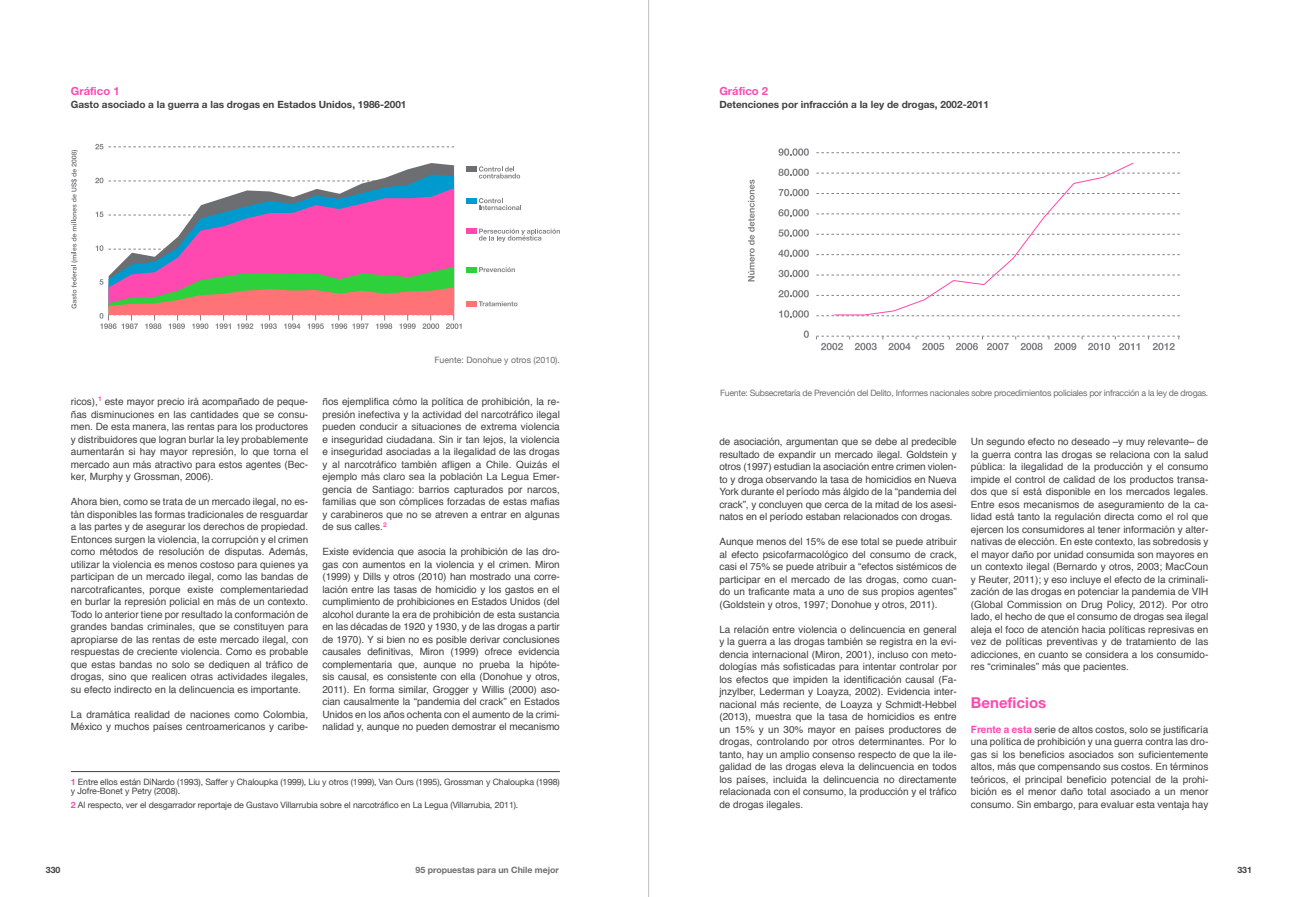
<style>
.page{position:relative;width:1297px;height:897px;background:#fff}
.page>*{position:absolute;margin:0;border:0;box-sizing:border-box;transform-origin:0 0}
.t1{font:700 15px "Helvetica Neue";color:#ff48b0}
.t2{font:700 11.25px "Helvetica Neue";color:#ff48b0}
.t3{font:10px/12.5px "Helvetica";color:#414042;text-align:justify}
.t4{font:700 10px "Helvetica Neue";color:#414042}
.t5{font:8.75px/8.8px "Helvetica Neue";letter-spacing:-.01em;color:#414042}
.t6{font:8.75px "Helvetica Neue";letter-spacing:-.03em;color:#6d6e71}
.t7{font:700 8.75px "Helvetica Neue";color:#6d6e71}
.t8{font:8.75px "Helvetica Neue";color:#6d6e71}
.t9{font:700 8.75px "Helvetica Neue";color:#414042}
.s1{font-weight:700;color:#ff48b0}
</style>
<div class="page">
<hr style="left:648px;top:0;width:1px;height:896px;background:#bcbec0">
<svg style="left:748px;top:179px;width:7px;height:102px"></svg>
<svg style="left:816px;top:152px;width:364px;height:1px"></svg>
<svg style="left:778px;top:148px;width:31px;height:8px"></svg>
<svg style="left:778px;top:169px;width:31px;height:7px"></svg>
<svg style="left:779px;top:189px;width:30px;height:7px"></svg>
<svg style="left:778px;top:209px;width:31px;height:7px"></svg>
<svg style="left:778px;top:229px;width:31px;height:8px"></svg>
<svg style="left:778px;top:249px;width:31px;height:8px"></svg>
<svg style="left:778px;top:270px;width:31px;height:7px"></svg>
<svg style="left:778px;top:290px;width:31px;height:7px"></svg>
<svg style="left:779px;top:310px;width:30px;height:7px"></svg>
<svg style="left:804px;top:330px;width:5px;height:8px"></svg>
<svg style="left:816px;top:162px;width:364px;height:154px"></svg>
<svg style="left:816px;top:336px;width:364px;height:14px"></svg>
<hr style="left:71px;top:771px;width:489px;height:1px;background:#414042">
<svg style="left:109px;top:147px;width:345px;height:1px"></svg>
<svg style="left:95px;top:144px;width:8px;height:5px"></svg>
<svg style="left:71px;top:150px;width:7px;height:158px"></svg>
<svg style="left:479px;top:166px;width:41px;height:12px"></svg>
<div style="left:467px;top:166px;width:10px;height:6px;background:#6d6e71"></div>
<svg style="left:479px;top:198px;width:42px;height:12px"></svg>
<div style="left:467px;top:198px;width:10px;height:5px;background:#009ace"></div>
<svg style="left:479px;top:228px;width:81px;height:14px"></svg>
<div style="left:467px;top:228px;width:10px;height:6px;background:#ff48b0"></div>
<svg style="left:479px;top:267px;width:36px;height:5px"></svg>
<div style="left:467px;top:267px;width:10px;height:5px;background:#2ed03c"></div>
<svg style="left:479px;top:301px;width:38px;height:5px"></svg>
<div style="left:467px;top:301px;width:10px;height:5px;background:#ff7276"></div>
<svg style="left:395px;top:163px;width:59px;height:11px"></svg>
<svg style="left:95px;top:174px;width:367px;height:155px"></svg>
<p class="t2" style="left:71px;top:84px;width:50px">Gráfico 1</p>
<p class="t4" style="left:71px;top:98px;width:337px">Gasto asociado a la guerra a las drogas en Estados Unidos, 1986-2001</p>
<p class="t8" style="left:435px;top:352px;width:127px">Fuente: Donohue y otros (2010).</p>
<p class="t3" style="left:71px;top:396px;width:239px">ricos),<sup>1</sup> este mayor precio irá acompañado de peque&shy;ñas disminuciones en las cantidades que se consu&shy;men. De esta manera, las rentas para los productores y distribuidores que logran burlar la ley probablemente aumentarán si hay mayor represión, lo que torna el mercado aun más atractivo para estos agentes (Bec&shy;ker, Murphy y Grossman, 2006).</p>
<p class="t3" style="left:71px;top:496px;width:239px">Ahora bien, como se trata de un mercado ilegal, no es&shy;tán disponibles las formas tradicionales de resguardar a las partes y de asegurar los derechos de propiedad.<br>Entonces surgen la violencia, la corrupción y el crimen como métodos de resolución de disputas. Además, utilizar la violencia es menos costoso para quienes ya participan de un mercado ilegal, como las bandas de narcotraficantes, porque existe complementariedad en burlar la represión policial en más de un contexto.<br>Todo lo anterior tiene por resultado la conformación de grandes bandas criminales, que se constituyen para apropiarse de las rentas de este mercado ilegal, con respuestas de creciente violencia. Como es probable que estas bandas no solo se dediquen al tráfico de drogas, sino que realicen otras actividades ilegales, su efecto indirecto en la delincuencia es importante.</p>
<p class="t3" style="left:71px;top:708px;width:239px">La dramática realidad de naciones como Colombia,<br>México y muchos países centroamericanos y caribe-</p>
<p class="t3" style="left:322px;top:396px;width:239px">ños ejemplifica cómo la política de prohibición, la re&shy;presión inefectiva y la actividad del narcotráfico ilegal pueden conducir a situaciones de extrema violencia e inseguridad ciudadana. Sin ir tan lejos, la violencia e inseguridad asociadas a la ilegalidad de las drogas y al narcotráfico también afligen a Chile. Quizás el ejemplo más claro sea la población La Legua Emer&shy;gencia de Santiago: barrios capturados por narcos, familias que son cómplices forzadas de estas mafias y carabineros que no se atreven a entrar en algunas de sus calles.<sup>2</sup></p>
<p class="t3" style="left:322px;top:546px;width:239px">Existe evidencia que asocia la prohibición de las dro&shy;gas con aumentos en la violencia y el crimen. Miron (1999) y Dills y otros (2010) han mostrado una corre&shy;lación entre las tasas de homicidio y los gastos en el cumplimiento de prohibiciones en Estados Unidos (del alcohol durante la era de prohibición de esta sustancia en las décadas de 1920 y 1930, y de las drogas a partir de 1970). Y si bien no es posible derivar conclusiones causales definitivas, Miron (1999) ofrece evidencia complementaria que, aunque no prueba la hipóte&shy;sis causal, es consistente con ella (Donohue y otros, 2011). En forma similar, Grogger y Willis (2000) aso&shy;cian causalmente la “pandemia del crack” en Estados Unidos en los años ochenta con el aumento de la crimi&shy;nalidad y, aunque no pueden demostrar el mecanismo</p>
<p class="t5" style="left:71px;top:777px;width:490px"><span class="s1">1</span> Entre ellos están DiNardo (1993), Saffer y Chaloupka (1999), Liu y otros (1999), Van Ours (1995), Grossman y Chaloupka (1998) y Jofre-Bonet y Petry (2008).</p>
<p class="t5" style="left:71px;top:799px;width:449px"><span class="s1">2</span> Al respecto, ver el desgarrador reportaje de Gustavo Villarrubia sobre el narcotráfico en La Legua (Villarrubia, 2011).</p>
<p class="t2" style="left:719px;top:84px;width:50px">Gráfico 2</p>
<p class="t4" style="left:719px;top:98px;width:271px">Detenciones por infracción a la ley de drogas, 2002-2011</p>
<p class="t6" style="left:720px;top:386px;width:490px">Fuente: Subsecretaría de Prevención del Delito, Informes nacionales sobre procedimientos policiales por infracción a la ley de drogas.</p>
<p class="t3" style="left:719px;top:436px;width:239px">de asociación, argumentan que se debe al predecible resultado de expandir un mercado ilegal. Goldstein y otros (1997) estudian la asociación entre crimen violen&shy;to y droga observando la tasa de homicidios en Nueva York durante el período más álgido de la “pandemia del crack”, y concluyen que cerca de la mitad de los asesi&shy;natos en el período estaban relacionados con drogas.</p>
<p class="t3" style="left:719px;top:536px;width:239px">Aunque menos del 15% de ese total se puede atribuir al efecto psicofarmacológico del consumo de crack, casi el 75% se puede atribuir a “efectos sistémicos de participar en el mercado de las drogas, como cuan&shy;do un traficante mata a uno de sus propios agentes” (Goldstein y otros, 1997; Donohue y otros, 2011).</p>
<p class="t3" style="left:719px;top:623px;width:239px">La relación entre violencia o delincuencia en general y la guerra a las drogas también se registra en la evi&shy;dencia internacional (Miron, 2001), incluso con meto&shy;dologías más sofisticadas para intentar controlar por los efectos que impiden la identificación causal (Fa&shy;jnzylber, Lederman y Loayza, 2002). Evidencia inter&shy;nacional más reciente, de Loayza y Schmidt-Hebbel (2013), muestra que la tasa de homicidios es entre un 15% y un 30% mayor en países productores de drogas, controlando por otros determinantes. Por lo tanto, hay un amplio consenso respecto de que la ile&shy;galidad de las drogas eleva la delincuencia en todos los países, incluida la delincuencia no directamente relacionada con el consumo, la producción y el tráfico de drogas ilegales.</p>
<p class="t3" style="left:971px;top:436px;width:239px">Un segundo efecto no deseado –y muy relevante– de la guerra contra las drogas se relaciona con la salud pública: la ilegalidad de la producción y el consumo impide el control de calidad de los productos transa&shy;dos que sí está disponible en los mercados legales.<br>Entre esos mecanismos de aseguramiento de la ca&shy;lidad está tanto la regulación directa como el rol que ejercen los consumidores al tener información y alter&shy;nativas de elección. En este contexto, las sobredosis y el mayor daño por unidad consumida son mayores en un contexto ilegal (Bernardo y otros, 2003; MacCoun y Reuter, 2011); y eso incluye el efecto de la criminali&shy;zación de las drogas en potenciar la pandemia de VIH (Global Commission on Drug Policy, 2012). Por otro lado, el hecho de que el consumo de drogas sea ilegal aleja el foco de atención hacia políticas represivas en vez de políticas preventivas y de tratamiento de las adicciones, en cuanto se considera a los consumido&shy;res “criminales” más que pacientes.</p>
<h1 class="t1" style="left:971px;top:693px;width:77px">Beneficios</h1>
<p class="t3" style="left:971px;top:723px;width:239px"><span class="s1">Frente a esta</span> serie de altos costos, solo se justificaría una política de prohibición y una guerra contra las dro&shy;gas si los beneficios asociados son suficientemente altos, más que compensando sus costos. En términos teóricos, el principal beneficio potencial de la prohi&shy;bición es el menor daño total asociado a un menor consumo. Sin embargo, para evaluar esta ventaja hay</p>
<p class="t9" style="left:46px;top:863px;width:16px">330</p>
<p class="t7" style="left:416px;top:863px;width:145px">95 propuestas para un Chile mejor</p>
<p class="t9" style="left:1237px;top:863px;width:16px">331</p>
</div>
